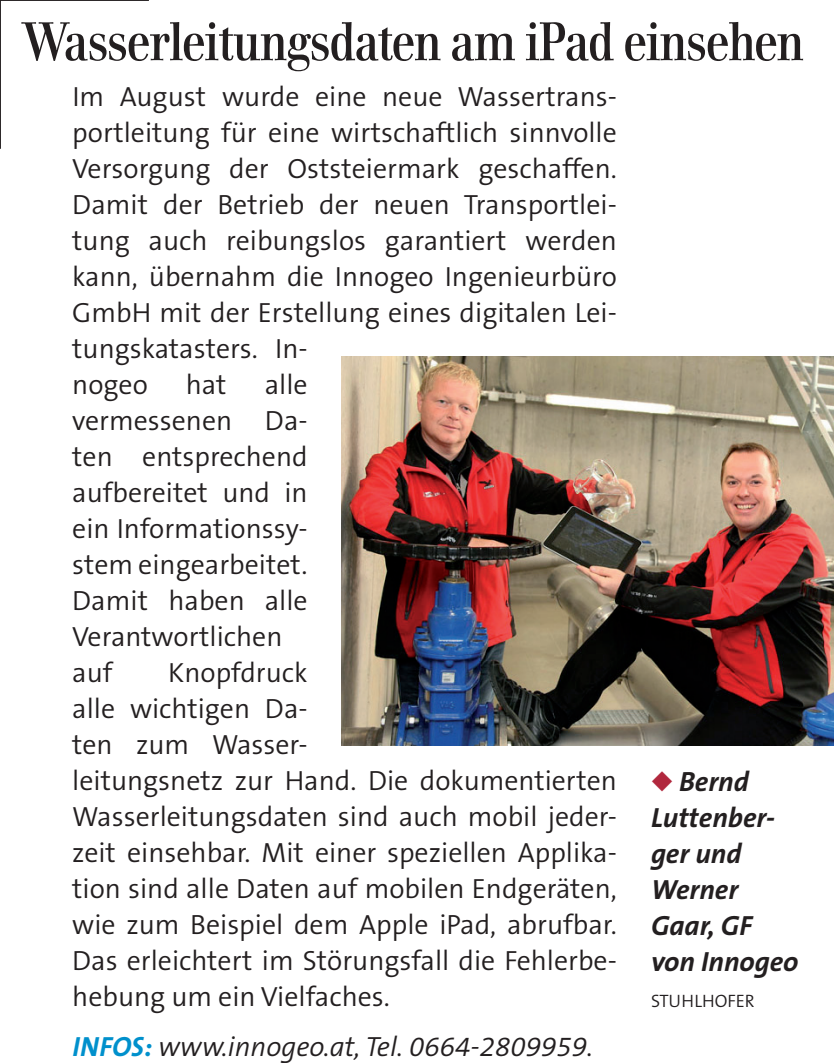
<style>
.page{position:relative;width:834px;height:1063px;background:#fff}
.page>*{position:absolute;margin:0;border:0;box-sizing:border-box;transform-origin:0 0}
.t1{font:54px "Walburn";letter-spacing:-.02em;color:#231f20}
.t2{font:300 27.9px/36px "The Sans B4";color:#231f20}
.t3{font:italic 700 27.9px/36px "The Sans B7";color:#231f20}
.t4{font:italic 300 27.9px "The Sans B4";color:#231f20}
.t5{font:300 18px "The Sans B4";letter-spacing:.01em;color:#231f20}
.s1{font-family:"The Sans B7";font-weight:700;color:#0090cc}
.s2{color:#b1283e}
</style>
<div class="page">
<hr style="left:0;top:0;width:149px;height:1px;background:#231f20">
<hr style="left:0;top:0;width:1px;height:149px;background:#231f20">
<img style="left:342px;top:357px;width:491px;height:388px">
<h1 class="t1" style="left:20px;top:10px;width:785px">Wasserleitungsdaten am iPad einsehen</h1>
<p class="t2" style="left:72px;top:80px;width:546px">Im August wurde eine neue Wassertrans&shy;portleitung für eine wirtschaftlich sinnvolle Versorgung der Oststeiermark geschaffen.<br>Damit der Betrieb der neuen Transportlei&shy;tung auch reibungslos garantiert werden kann, übernahm die Innogeo Ingenieurbüro GmbH mit der Erstellung eines digitalen Lei&shy;tungskatasters. In-<br>nogeo</p>
<p class="t2" style="left:72px;top:368px;width:237px;text-indent:192px">alle vermessenen Da&shy;ten entsprechend aufbereitet und in ein Informationssy&shy;stem eingearbeitet.<br>Damit haben alle<br>Verantwortlichen auf</p>
<p class="t2" style="left:186px;top:368px;width:42px">hat</p>
<p class="t2" style="left:72px;top:656px;width:546px;text-indent:96px">Knopfdruck<br>alle wichtigen Da-<br>ten zum Wasser-<br>leitungsnetz zur Hand. Die dokumentierten Wasserleitungsdaten sind auch mobil jeder&shy;zeit einsehbar. Mit einer speziellen Applika&shy;tion sind alle Daten auf mobilen Endgeräten, wie zum Beispiel dem Apple iPad, abrufbar.<br>Das erleichtert im Störungsfall die Fehlerbe&shy;hebung um ein Vielfaches.</p>
<p class="t4" style="left:72px;top:1032px;width:522px"><span class="s1">InfoS:</span> www.innogeo.at, Tel. 0664-2809959.</p>
<p class="t3" style="left:651px;top:764px;width:149px"><span class="s2">◆</span> Bernd<br>Luttenber&shy;ger und<br>Werner<br>Gaar, GF von Innogeo</p>
<p class="t5" style="left:651px;top:991px;width:105px">stuhlhofer</p>
</div>
